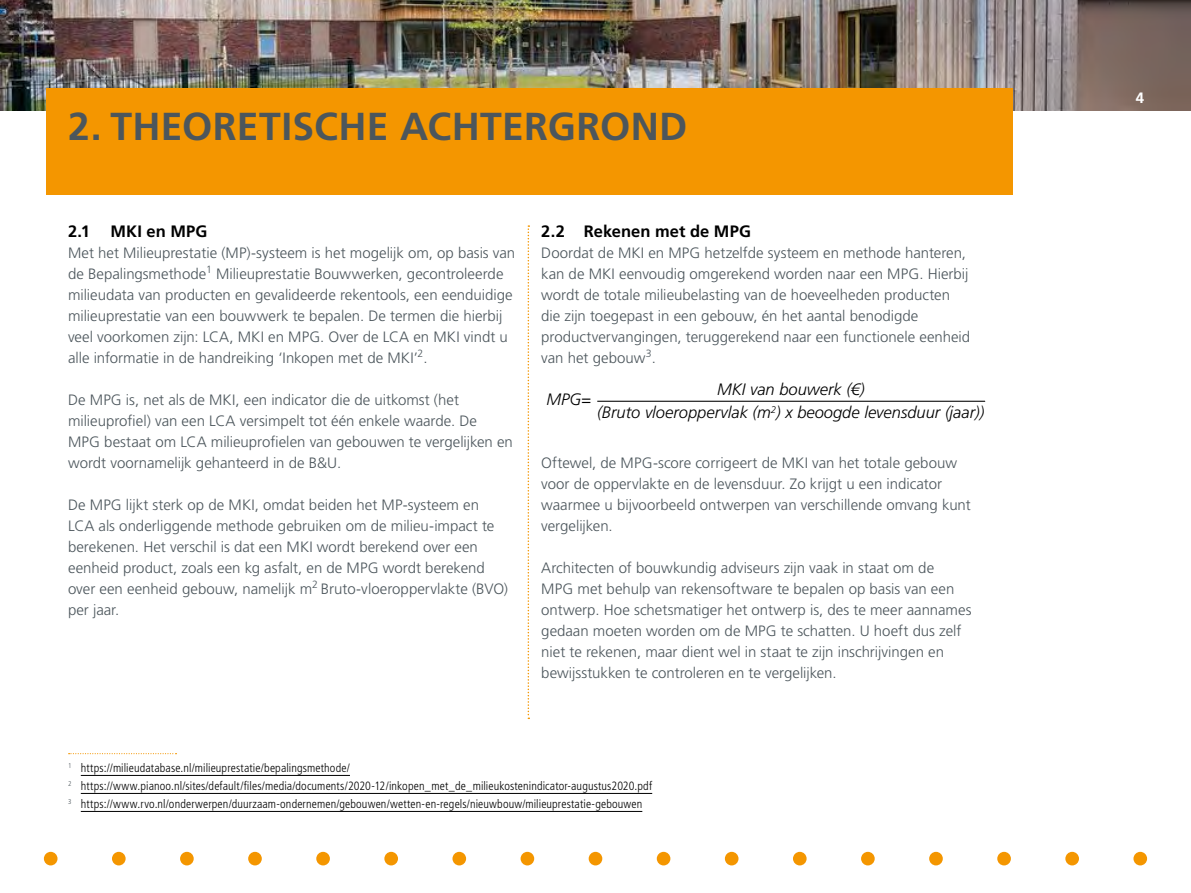
<style>
.page{position:relative;width:1191px;height:893px;background:#fff}
.page>*{position:absolute;margin:0;border:0;box-sizing:border-box;transform-origin:0 0}
.H2_Hoofdstuk_Kop{font:700 39px "Frutiger LT Std";letter-spacing:.005em;color:#4c565c}
.t1{font:italic 300 16.5px/23.1px "Frutiger LT Std";color:#000;text-align:center}
.H3_P_HR_Tussenkop_me{font:700 16.5px "Frutiger LT Std";letter-spacing:.005em;color:#000}
.P_Broodtekst{font:300 15px/21px "Frutiger LT Std";color:#4c565c}
.t2{font:700 15px "Frutiger LT Std";color:#fff}
.voetnoot{font:300 condensed 12px "Frutiger LT Std";letter-spacing:.01em;color:#000}
</style>
<div class="page">
<div style="left:44px;top:852px;width:13px;height:13px;background:#f49600;border-radius:50%"></div>
<div style="left:112px;top:852px;width:14px;height:13px;background:#f49600;border-radius:50%"></div>
<div style="left:180px;top:852px;width:14px;height:13px;background:#f49600;border-radius:50%"></div>
<div style="left:248px;top:852px;width:14px;height:13px;background:#f49600;border-radius:50%"></div>
<div style="left:316px;top:852px;width:14px;height:13px;background:#f49600;border-radius:50%"></div>
<div style="left:384px;top:852px;width:14px;height:13px;background:#f49600;border-radius:50%"></div>
<div style="left:452px;top:852px;width:14px;height:13px;background:#f49600;border-radius:50%"></div>
<div style="left:520px;top:852px;width:14px;height:13px;background:#f49600;border-radius:50%"></div>
<div style="left:588px;top:852px;width:14px;height:13px;background:#f49600;border-radius:50%"></div>
<div style="left:657px;top:852px;width:13px;height:13px;background:#f49600;border-radius:50%"></div>
<div style="left:725px;top:852px;width:13px;height:13px;background:#f49600;border-radius:50%"></div>
<div style="left:793px;top:852px;width:13px;height:13px;background:#f49600;border-radius:50%"></div>
<div style="left:861px;top:852px;width:13px;height:13px;background:#f49600;border-radius:50%"></div>
<div style="left:929px;top:852px;width:13px;height:13px;background:#f49600;border-radius:50%"></div>
<div style="left:997px;top:852px;width:14px;height:13px;background:#f49600;border-radius:50%"></div>
<div style="left:1065px;top:852px;width:14px;height:13px;background:#f49600;border-radius:50%"></div>
<div style="left:1133px;top:852px;width:14px;height:13px;background:#f49600;border-radius:50%"></div>
<img style="left:0;top:0;width:1191px;height:111px">
<div style="left:47px;top:88px;width:966px;height:107px;background:#f49600"></div>
<svg style="left:527px;top:225px;width:2px;height:494px"></svg>
<svg style="left:69px;top:753px;width:107px;height:1px"></svg>
<hr style="left:81px;top:775px;width:269px;height:1px;background:#000">
<hr style="left:81px;top:793px;width:571px;height:1px;background:#000">
<hr style="left:81px;top:811px;width:561px;height:1px;background:#000">
<hr style="left:597px;top:401px;width:388px;height:1px;background:#000">
<h2 class="H2_Hoofdstuk_Kop" style="left:68px;top:103px;width:621px">2. THEORETISCHE ACHTERGROND</h2>
<h3 class="H3_P_HR_Tussenkop_me" style="left:68px;top:221px;width:141px">2.1 MKI en MPG</h3>
<p class="P_Broodtekst" style="left:68px;top:242px;width:449px">Met het Milieuprestatie (MP)-systeem is het mogelijk om, op basis van de Bepalingsmethode<sup>1</sup> Milieuprestatie Bouwwerken, gecontroleerde milieudata van producten en gevalideerde rekentools, een eenduidige milieuprestatie van een bouwwerk te bepalen. De termen die hierbij veel voorkomen zijn: LCA, MKI en MPG. Over de LCA en MKI vindt u alle informatie in de handreiking ‘Inkopen met de MKI’<sup>2</sup>.</p>
<p class="P_Broodtekst" style="left:68px;top:389px;width:446px">De MPG is, net als de MKI, een indicator die de uitkomst (het milieuprofiel) van een LCA versimpelt tot één enkele waarde. De<br>MPG bestaat om LCA milieuprofielen van gebouwen te vergelijken en wordt voornamelijk gehanteerd in de B&amp;U.</p>
<p class="P_Broodtekst" style="left:68px;top:494px;width:441px">De MPG lijkt sterk op de MKI, omdat beiden het MP-systeem en LCA als onderliggende methode gebruiken om de milieu-impact te berekenen. Het verschil is dat een MKI wordt berekend over een eenheid product, zoals een kg asfalt, en de MPG wordt berekend over een eenheid gebouw, namelijk m<sup>2</sup> Bruto-vloeroppervlakte (BVO) per jaar.</p>
<h3 class="H3_P_HR_Tussenkop_me" style="left:541px;top:221px;width:211px">2.2 Rekenen met de MPG</h3>
<p class="P_Broodtekst" style="left:541px;top:242px;width:430px">Doordat de MKI en MPG hetzelfde systeem en methode hanteren, kan de MKI eenvoudig omgerekend worden naar een MPG. Hierbij wordt de totale milieubelasting van de hoeveelheden producten die zijn toegepast in een gebouw, én het aantal benodigde productvervangingen, teruggerekend naar een functionele eenheid van het gebouw<sup>3</sup>.</p>
<p class="t1" style="left:546px;top:388px;width:46px">MPG=</p>
<p class="t1" style="left:597px;top:378px;width:389px">MKI van bouwerk (€)<br>(Bruto vloeroppervlak (m<sup>2</sup>) x beoogde levensduur (jaar))</p>
<p class="P_Broodtekst" style="left:541px;top:452px;width:431px">Oftewel, de MPG-score corrigeert de MKI van het totale gebouw voor de oppervlakte en de levensduur. Zo krijgt u een indicator waarmee u bijvoorbeeld ontwerpen van verschillende omvang kunt vergelijken.</p>
<p class="P_Broodtekst" style="left:541px;top:557px;width:432px">Architecten of bouwkundig adviseurs zijn vaak in staat om de<br>MPG met behulp van rekensoftware te bepalen op basis van een ontwerp. Hoe schetsmatiger het ontwerp is, des te meer aannames gedaan moeten worden om de MPG te schatten. U hoeft dus zelf niet te rekenen, maar dient wel in staat te zijn inschrijvingen en bewijsstukken te controleren en te vergelijken.</p>
<p class="voetnoot" style="left:68px;top:761px;width:283px"><sup>1</sup> https://milieudatabase.nl/milieuprestatie/bepalingsmethode/</p>
<p class="voetnoot" style="left:68px;top:779px;width:585px"><sup>2</sup> https://www.pianoo.nl/sites/default/files/media/documents/2020-12/inkopen_met_de_milieukostenindicator-augustus2020.pdf</p>
<p class="voetnoot" style="left:68px;top:797px;width:576px"><sup>3</sup> https://www.rvo.nl/onderwerpen/duurzaam-ondernemen/gebouwen/wetten-en-regels/nieuwbouw/milieuprestatie-gebouwen</p>
<p class="t2" style="left:1135px;top:89px;width:10px">4</p>
</div>
